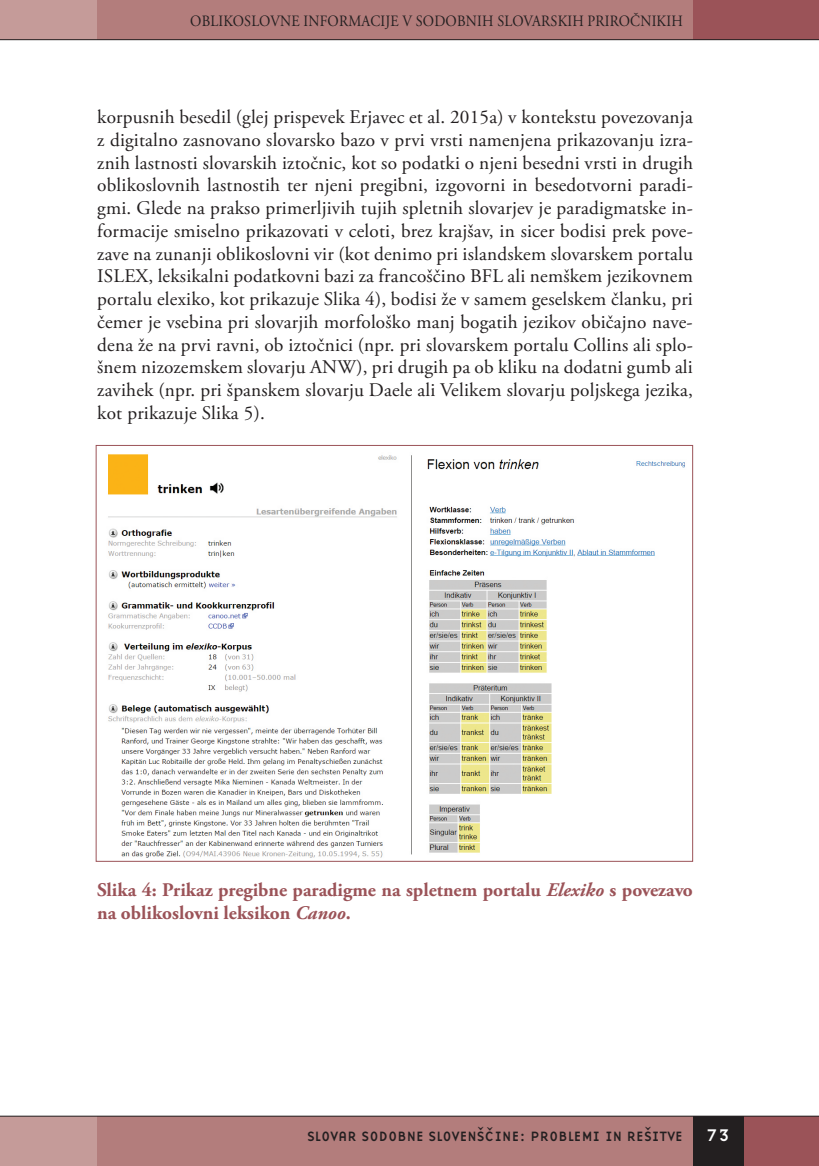
<style>
.page{position:relative;width:819px;height:1166px;background:#fff}
.page>*{position:absolute;margin:0;border:0;box-sizing:border-box;transform-origin:0 0}
.t1{font:19.25px/22.8px "Adobe Garamond Pro";letter-spacing:-.01em;color:#231f20;text-align:justify}
.t2{font:700 19.25px/22.4px "Adobe Garamond Pro";color:#9b5358}
.t3{font:17.5px "Base Nine";color:#fff}
.t4{font:15.75px "Adobe Garamond Pro";letter-spacing:.015em;color:#231f20;scale:.9 1}
.t5{font:14px "Base Nine";color:#231f20}
.s1{font-style:italic}
</style>
<div class="page">
<div style="left:97px;top:0;width:596px;height:40px;background:#b37d7c"></div>
<div style="left:72px;top:1116px;width:620px;height:50px;background:#b37d7c"></div>
<div style="left:0;top:1116px;width:97px;height:50px;background:#c59b99"></div>
<div style="left:0;top:0;width:97px;height:40px;background:#c59b99"></div>
<div style="left:743px;top:1116px;width:75px;height:50px;background:#9b5358"></div>
<div style="left:692px;top:1116px;width:51px;height:50px;background:#231f20"></div>
<div style="left:692px;top:0;width:126px;height:40px;background:#9b5358"></div>
<hr style="left:0;top:39px;width:818px;height:1px;background:#231f20">
<hr style="left:0;top:1116px;width:818px;height:1px;background:#231f20">
<img style="left:108px;top:454px;width:577px;height:404px">
<p class="t4" style="left:190px;top:11px;width:549px">OBLIKOSLOVNE INFORMACIJE V SODOBNIH SLOVARSKIH PRIROČNIKIH</p>
<p class="t1" style="left:97px;top:106px;width:597px">korpusnih besedil (glej prispevek Erjavec et al. 2015a) v kontekstu povezovanja z digitalno zasnovano slovarsko bazo v prvi vrsti namenjena prikazovanju izra&shy;znih lastnosti slovarskih iztočnic, kot so podatki o njeni besedni vrsti in drugih oblikoslovnih lastnostih ter njeni pregibni, izgovorni in besedotvorni paradi&shy;gmi. Glede na prakso primerljivih tujih spletnih slovarjev je paradigmatske in&shy;formacije smiselno prikazovati v celoti, brez krajšav, in sicer bodisi prek pove&shy;zave na zunanji oblikoslovni vir (kot denimo pri islandskem slovarskem portalu ISLEX, leksikalni podatkovni bazi za francoščino BFL ali nemškem jezikovnem portalu elexiko, kot prikazuje Slika 4), bodisi že v samem geselskem članku, pri čemer je vsebina pri slovarjih morfološko manj bogatih jezikov običajno nave&shy;dena že na prvi ravni, ob iztočnici (npr. pri slovarskem portalu Collins ali splo&shy;šnem nizozemskem slovarju ANW), pri drugih pa ob kliku na dodatni gumb ali zavihek (npr. pri španskem slovarju Daele ali Velikem slovarju poljskega jezika, kot prikazuje Slika 5).</p>
<p class="t2" style="left:97px;top:879px;width:597px">Slika 4: Prikaz pregibne paradigme na spletnem portalu <span class="s1">Elexiko</span> s povezavo na oblikoslovni leksikon <span class="s1">Canoo</span>.</p>
<p class="t5" style="left:307px;top:1126px;width:377px">SLOVAR SODOBNE SLOVENŠCˇINE: PROBLEMI IN REŠITVE</p>
<p class="t3" style="left:706px;top:1123px;width:25px">73</p>
</div>
